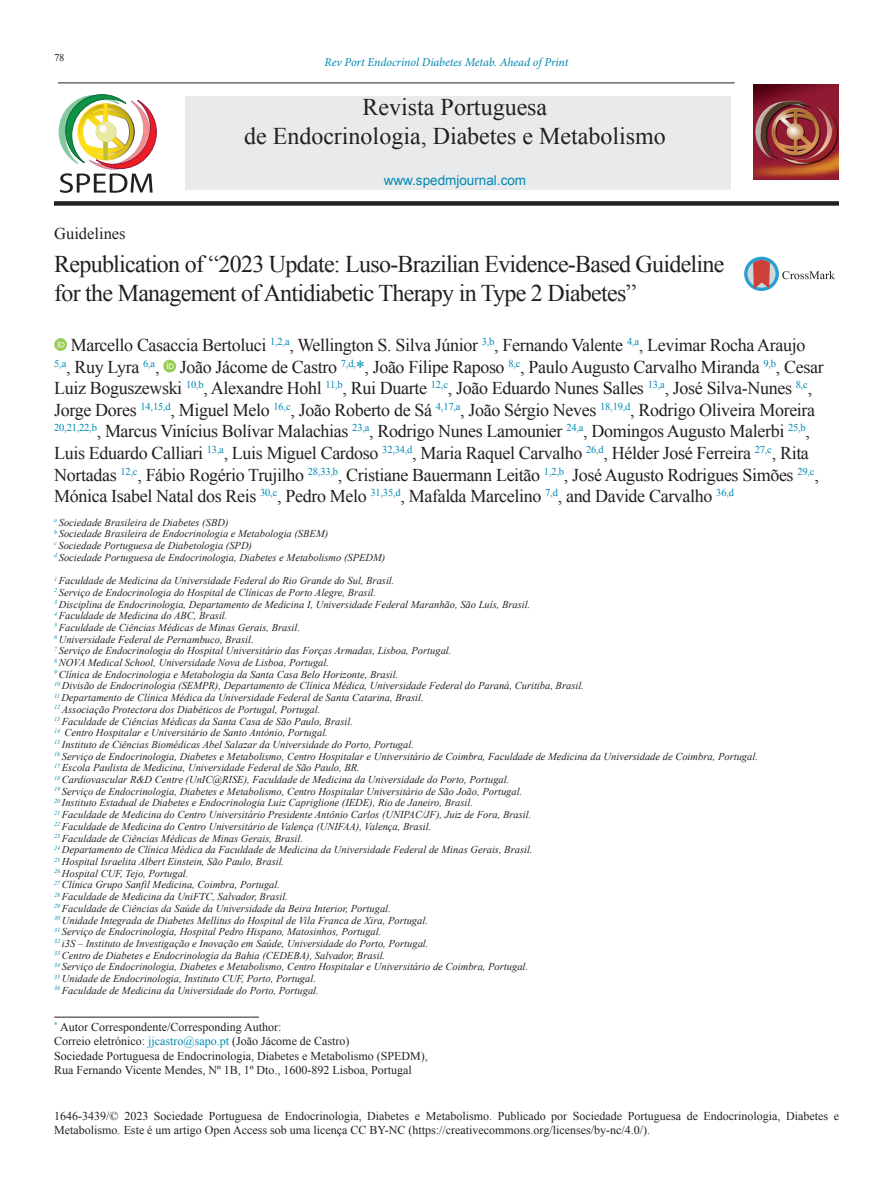
<style>
.page{position:relative;width:893px;height:1191px;background:#fff}
.page>*{position:absolute;margin:0;border:0;box-sizing:border-box;transform-origin:0 0}
.Artigo_-_Titulo_1{font:24px/28.5px "Times New Roman";letter-spacing:-.03em;color:#231f20}
.Artigo_-_Titulo_1-2{font:24px/28.8px "Times New Roman";color:#231f20;text-align:center}
.t1{font:18px/21.6px "Times New Roman";letter-spacing:-.02em;color:#231f20}
.t2{font:16.5px "Times New Roman";color:#231f20}
.t3{font:13.5px "Arial";color:#0088b2}
.t4{font:12px/14.4px "Times New Roman";color:#231f20}
.t5{font:italic 12px "Minion Pro";letter-spacing:-.005em;color:#0088b2}
.Artigos_-_Filiações{font:italic 10.5px "Times New Roman";color:#231f20}
.t6{font:10.5px "Times New Roman";color:#231f20}
.s1{color:#0088b2}
</style>
<div class="page">
<hr style="left:58px;top:83px;width:677px;height:1px;background:#231f20">
<div style="left:54px;top:201px;width:785px;height:5px;background:#231f20"></div>
<div style="left:185px;top:96px;width:545px;height:94px;background:#e9eaeb"></div>
<img style="left:754px;top:84px;width:85px;height:95px">
<svg style="left:59px;top:94px;width:98px;height:99px"></svg>
<div style="left:744px;top:257px;width:35px;height:34px;background:#279ed1;border-radius:50%"></div>
<svg style="left:747px;top:260px;width:29px;height:28px"></svg>
<svg style="left:753px;top:260px;width:17px;height:29px"></svg>
<svg style="left:782px;top:271px;width:53px;height:8px"></svg>
<svg style="left:54px;top:338px;width:13px;height:13px"></svg>
<svg style="left:58px;top:340px;width:7px;height:7px"></svg>
<svg style="left:163px;top:360px;width:13px;height:12px"></svg>
<svg style="left:167px;top:362px;width:7px;height:7px"></svg>
<hr style="left:54px;top:1017px;width:205px;height:1px;background:#231f20">
<p class="t6" style="left:54px;top:52px;width:12px">78</p>
<p class="t5" style="left:325px;top:55px;width:245px">Rev Port Endocrinol Diabetes Metab. Ahead of Print</p>
<h1 class="Artigo_-_Titulo_1-2" style="left:244px;top:92px;width:423px">Revista Portuguesa<br>de Endocrinologia, Diabetes e Metabolismo</h1>
<p class="t3" style="left:384px;top:173px;width:144px">www.spedmjournal.com</p>
<p class="t2" style="left:54px;top:224px;width:73px">Guidelines</p>
<p class="Artigo_-_Titulo_1" style="left:54px;top:250px;width:672px">Republication of “2023 Update: Luso-Brazilian Evidence-Based Guideline for the Management of Antidiabetic Therapy in Type 2 Diabetes”</p>
<p class="t1" style="left:54px;top:334px;width:771px;text-indent:17px">Marcello Casaccia Bertoluci <sup>1,2,a</sup>, Wellington S. Silva Júnior <sup>3,b</sup>, Fernando Valente <sup>4,a</sup>, Levimar Rocha Araujo <sup>5,a</sup>, Ruy Lyra <sup>6,a</sup>, João Jácome de Castro <sup>7,d,</sup><span class="s1">*</span>, João Filipe Raposo <sup>8,c</sup>, Paulo Augusto Carvalho Miranda <sup>9,b</sup>, Cesar Luiz Boguszewski <sup>10,b</sup>, Alexandre Hohl <sup>11,b</sup>, Rui Duarte <sup>12,c</sup>, João Eduardo Nunes Salles <sup>13,a</sup>, José Silva-Nunes <sup>8,c</sup>, Jorge Dores <sup>14,15,d</sup>, Miguel Melo <sup>16,c</sup>, João Roberto de Sá <sup>4,17,a</sup>, João Sérgio Neves <sup>18,19,d</sup>, Rodrigo Oliveira Moreira <sup>20,21,22,b</sup>, Marcus Vinícius Bolívar Malachias <sup>23,a</sup>, Rodrigo Nunes Lamounier <sup>24,a</sup>, Domingos Augusto Malerbi <sup>25,b</sup>, Luis Eduardo Calliari <sup>13,a</sup>, Luis Miguel Cardoso <sup>32,34,d</sup>, Maria Raquel Carvalho <sup>26,d</sup>, Hélder José Ferreira <sup>27,c</sup>, Rita Nortadas <sup>12,c</sup>, Fábio Rogério Trujilho <sup>28,33,b</sup>, Cristiane Bauermann Leitão <sup>1,2,b</sup>, José Augusto Rodrigues Simões <sup>29,c</sup>, Mónica Isabel Natal dos Reis <sup>30,c</sup>, Pedro Melo <sup>31,35,d</sup>, Mafalda Marcelino <sup>7,d</sup>, and Davide Carvalho <sup>36,d</sup></p>
<p class="Artigos_-_Filiações" style="left:54px;top:516px;width:176px"><sup>a</sup> Sociedade Brasileira de Diabetes (SBD)</p>
<p class="Artigos_-_Filiações" style="left:54px;top:528px;width:276px"><sup>b</sup> Sociedade Brasileira de Endocrinologia e Metabologia (SBEM)</p>
<p class="Artigos_-_Filiações" style="left:54px;top:540px;width:199px"><sup>c</sup> Sociedade Portuguesa de Diabetologia (SPD)</p>
<p class="Artigos_-_Filiações" style="left:54px;top:551px;width:333px"><sup>d</sup> Sociedade Portuguesa de Endocrinologia, Diabetes e Metabolismo (SPEDM)</p>
<p class="Artigos_-_Filiações" style="left:54px;top:575px;width:342px"><sup>1</sup> Faculdade de Medicina da Universidade Federal do Rio Grande do Sul, Brasil.</p>
<p class="Artigos_-_Filiações" style="left:54px;top:586px;width:323px"><sup>2</sup> Serviço de Endocrinologia do Hospital de Clínicas de Porto Alegre, Brasil.</p>
<p class="Artigos_-_Filiações" style="left:54px;top:598px;width:478px"><sup>3</sup> Disciplina de Endocrinologia, Departamento de Medicina I, Universidade Federal Maranhão, São Luís, Brasil.</p>
<p class="Artigos_-_Filiações" style="left:54px;top:610px;width:175px"><sup>4</sup> Faculdade de Medicina do ABC, Brasil.</p>
<p class="Artigos_-_Filiações" style="left:54px;top:621px;width:247px"><sup>5</sup> Faculdade de Ciências Médicas de Minas Gerais, Brasil.</p>
<p class="Artigos_-_Filiações" style="left:54px;top:633px;width:201px"><sup>6</sup> Universidade Federal de Pernambuco, Brasil.</p>
<p class="Artigos_-_Filiações" style="left:54px;top:645px;width:399px"><sup>7</sup> Serviço de Endocrinologia do Hospital Universitário das Forças Armadas, Lisboa, Portugal.</p>
<p class="Artigos_-_Filiações" style="left:54px;top:657px;width:276px"><sup>8</sup> NOVA Medical School, Universidade Nova de Lisboa, Portugal.</p>
<p class="Artigos_-_Filiações" style="left:54px;top:668px;width:346px"><sup>9</sup> Clínica de Endocrinologia e Metabologia da Santa Casa Belo Horizonte, Brasil.</p>
<p class="Artigos_-_Filiações" style="left:54px;top:680px;width:531px"><sup>10</sup> Divisão de Endocrinologia (SEMPR), Departamento de Clínica Médica, Universidade Federal do Paraná, Curitiba, Brasil.</p>
<p class="Artigos_-_Filiações" style="left:54px;top:692px;width:371px"><sup>11</sup> Departamento de Clínica Médica da Universidade Federal de Santa Catarina, Brasil.</p>
<p class="Artigos_-_Filiações" style="left:54px;top:703px;width:268px"><sup>12</sup> Associação Protectora dos Diabéticos de Portugal, Portugal.</p>
<p class="Artigos_-_Filiações" style="left:54px;top:715px;width:300px"><sup>13</sup> Faculdade de Ciências Médicas da Santa Casa de São Paulo, Brasil.</p>
<p class="Artigos_-_Filiações" style="left:54px;top:727px;width:275px"><sup>14</sup> Centro Hospitalar e Universitário de Santo António, Portugal.</p>
<p class="Artigos_-_Filiações" style="left:54px;top:738px;width:361px"><sup>15</sup> Instituto de Ciências Biomédicas Abel Salazar da Universidade do Porto, Portugal.</p>
<p class="Artigos_-_Filiações" style="left:54px;top:750px;width:705px"><sup>16</sup> Serviço de Endocrinologia, Diabetes e Metabolismo, Centro Hospitalar e Universitário de Coimbra, Faculdade de Medicina da Universidade de Coimbra, Portugal.</p>
<p class="Artigos_-_Filiações" style="left:54px;top:762px;width:307px"><sup>17</sup> Escola Paulista de Medicina, Universidade Federal de São Paulo, BR.</p>
<p class="Artigos_-_Filiações" style="left:54px;top:774px;width:457px"><sup>18</sup> Cardiovascular R&amp;D Centre (UnIC@RISE), Faculdade de Medicina da Universidade do Porto, Portugal.</p>
<p class="Artigos_-_Filiações" style="left:54px;top:785px;width:470px"><sup>19</sup> Serviço de Endocrinologia, Diabetes e Metabolismo, Centro Hospitalar Universitário de São João, Portugal.</p>
<p class="Artigos_-_Filiações" style="left:54px;top:797px;width:420px"><sup>20</sup> Instituto Estadual de Diabetes e Endocrinologia Luiz Capriglione (IEDE), Rio de Janeiro, Brasil.</p>
<p class="Artigos_-_Filiações" style="left:54px;top:809px;width:479px"><sup>21</sup> Faculdade de Medicina do Centro Universitário Presidente Antônio Carlos (UNIPAC/JF), Juiz de Fora, Brasil.</p>
<p class="Artigos_-_Filiações" style="left:54px;top:820px;width:379px"><sup>22</sup> Faculdade de Medicina do Centro Universitário de Valença (UNIFAA), Valença, Brasil.</p>
<p class="Artigos_-_Filiações" style="left:54px;top:832px;width:250px"><sup>23</sup> Faculdade de Ciências Médicas de Minas Gerais, Brasil.</p>
<p class="Artigos_-_Filiações" style="left:54px;top:844px;width:480px"><sup>24</sup> Departamento de Clínica Médica da Faculdade de Medicina da Universidade Federal de Minas Gerais, Brasil.</p>
<p class="Artigos_-_Filiações" style="left:54px;top:855px;width:232px"><sup>25</sup> Hospital Israelita Albert Einstein, São Paulo, Brasil.</p>
<p class="Artigos_-_Filiações" style="left:54px;top:867px;width:136px"><sup>26</sup> Hospital CUF, Tejo, Portugal.</p>
<p class="Artigos_-_Filiações" style="left:54px;top:879px;width:227px"><sup>27</sup> Clínica Grupo Sanfil Medicina, Coimbra, Portugal.</p>
<p class="Artigos_-_Filiações" style="left:54px;top:891px;width:235px"><sup>28</sup> Faculdade de Medicina da UniFTC, Salvador, Brasil.</p>
<p class="Artigos_-_Filiações" style="left:54px;top:902px;width:338px"><sup>29</sup> Faculdade de Ciências da Saúde da Universidade da Beira Interior, Portugal.</p>
<p class="Artigos_-_Filiações" style="left:54px;top:914px;width:375px"><sup>30</sup> Unidade Integrada de Diabetes Mellitus do Hospital de Vila Franca de Xira, Portugal.</p>
<p class="Artigos_-_Filiações" style="left:54px;top:926px;width:329px"><sup>31</sup> Serviço de Endocrinologia, Hospital Pedro Hispano, Matosinhos, Portugal.</p>
<p class="Artigos_-_Filiações" style="left:54px;top:937px;width:376px"><sup>32</sup> i3S – Instituto de Investigação e Inovação em Saúde, Universidade do Porto, Portugal.</p>
<p class="Artigos_-_Filiações" style="left:54px;top:949px;width:332px"><sup>33</sup> Centro de Diabetes e Endocrinologia da Bahia (CEDEBA), Salvador, Brasil.</p>
<p class="Artigos_-_Filiações" style="left:54px;top:961px;width:475px"><sup>34</sup> Serviço de Endocrinologia, Diabetes e Metabolismo, Centro Hospitalar e Universitário de Coimbra, Portugal.</p>
<p class="Artigos_-_Filiações" style="left:54px;top:972px;width:263px"><sup>35</sup> Unidade de Endocrinologia, Instituto CUF, Porto, Portugal.</p>
<p class="Artigos_-_Filiações" style="left:54px;top:984px;width:266px"><sup>36</sup> Faculdade de Medicina da Universidade do Porto, Portugal.</p>
<p class="t4" style="left:54px;top:1019px;width:229px"><sup>*</sup> Autor Correspondente/Corresponding Author:</p>
<p class="t4" style="left:54px;top:1034px;width:297px">Correio eletrónico: <span class="s1">jjcastro@sapo.pt</span> (João Jácome de Castro)</p>
<p class="t4" style="left:54px;top:1048px;width:375px">Sociedade Portuguesa de Endocrinologia, Diabetes e Metabolismo (SPEDM),</p>
<p class="t4" style="left:54px;top:1062px;width:359px">Rua Fernando Vicente Mendes, Nº 1B, 1º Dto., 1600-892 Lisboa, Portugal</p>
<p class="t4" style="left:54px;top:1108px;width:786px">1646-3439/© 2023 Sociedade Portuguesa de Endocrinologia, Diabetes e Metabolismo. Publicado por Sociedade Portuguesa de Endocrinologia, Diabetes e<br>Metabolismo. Este é um artigo Open Access sob uma licença CC BY-NC (https://creativecommons.org/licenses/by-nc/4.0/).</p>
</div>
